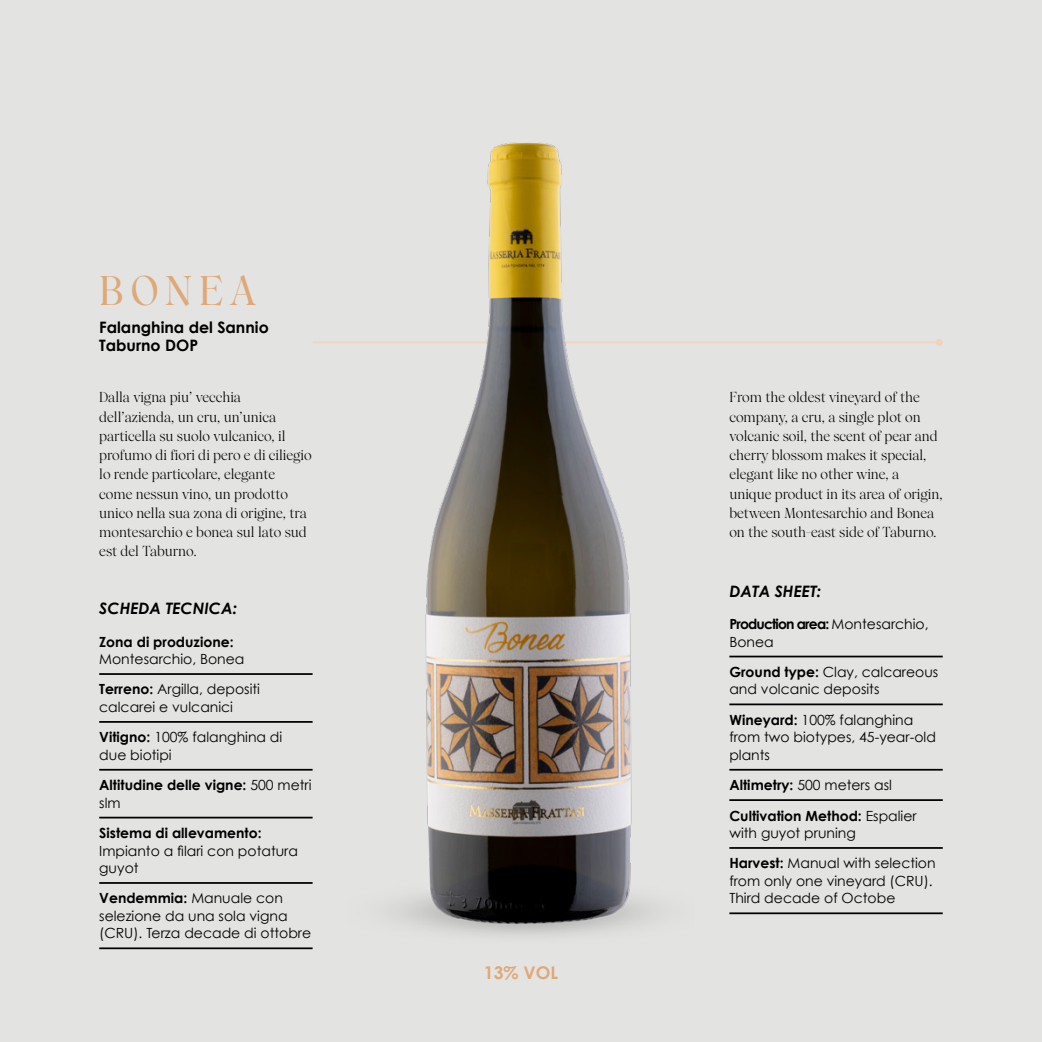
<style>
.page{position:relative;width:1042px;height:1042px;background:#e3e3e2}
.page>*{position:absolute;margin:0;border:0;box-sizing:border-box;transform-origin:0 0}
.t1{font:500 40.25px "Wulkandisplay";letter-spacing:.18em;color:#dfa877}
.t2{font:700 17.5px "Century Gothic";color:#dfa877}
.t3{font:700 15.75px/17.5px "Century Gothic";color:#000}
.t4{font:italic 700 15.75px "Century Gothic";color:#000}
.t5{font:14px/19.2px "Wulkandisplay";color:#000}
.t6{font:14px/17.5px "Century Gothic";color:#000}
.t7{font:700 14px/30.3px "Century Gothic";color:#000}
.s1{font-weight:700}
.s2{font-weight:400}
</style>
<div class="page">
<hr style="left:313px;top:341px;width:626px;height:2px;background:#efd4bb">
<div style="left:936px;top:339px;width:7px;height:7px;background:#efd4bb;border-radius:50%"></div>
<img style="left:348px;top:142px;width:346px;height:793px">
<hr style="left:99px;top:673px;width:214px;height:2px;background:#000">
<hr style="left:99px;top:721px;width:214px;height:2px;background:#000">
<hr style="left:99px;top:769px;width:214px;height:1px;background:#000">
<hr style="left:99px;top:817px;width:214px;height:1px;background:#000">
<hr style="left:99px;top:882px;width:214px;height:2px;background:#000">
<hr style="left:99px;top:947px;width:214px;height:2px;background:#000">
<hr style="left:729px;top:655px;width:214px;height:2px;background:#000">
<hr style="left:729px;top:703px;width:214px;height:2px;background:#000">
<hr style="left:729px;top:769px;width:214px;height:1px;background:#000">
<hr style="left:729px;top:799px;width:214px;height:2px;background:#000">
<hr style="left:729px;top:847px;width:214px;height:2px;background:#000">
<hr style="left:729px;top:912px;width:214px;height:2px;background:#000">
<h1 class="t1" style="left:99px;top:267px;width:158px">BONEA</h1>
<p class="t3" style="left:99px;top:318px;width:171px">Falanghina del Sannio<br>Taburno DOP</p>
<p class="t5" style="left:99px;top:388px;width:214px">Dalla vigna piu’ vecchia dell’azienda, un cru, un’unica particella su suolo vulcanico, il profumo di fiori di pero e di ciliegio lo rende particolare, elegante come nessun vino, un prodotto unico nella sua zona di origine, tra montesarchio e bonea sul lato sud est del Taburno.</p>
<p class="t4" style="left:99px;top:598px;width:139px">SCHEDA TECNICA:</p>
<p class="t7" style="left:99px;top:626px;width:136px">Zona di produzione:</p>
<p class="t6" style="left:99px;top:644px;width:162px;line-height:30.3px">Montesarchio, Bonea<br><span class="s1">Terreno:</span> Argilla, depositi</p>
<p class="t6" style="left:99px;top:691px;width:185px;line-height:30.3px">calcarei e vulcanici<br><span class="s1">Vitigno:</span> 100% falanghina di</p>
<p class="t7" style="left:99px;top:739px;width:214px"><span class="s2">due biotipi<br></span>Altitudine delle vigne: <span class="s2">500 metri</span></p>
<p class="t6" style="left:99px;top:793px;width:23px">slm</p>
<p class="t7" style="left:99px;top:817px;width:164px">Sistema di allevamento:</p>
<p class="t6" style="left:99px;top:841px;width:200px">Impianto a filari con potatura guyot</p>
<p class="t6" style="left:99px;top:889px;width:213px"><span class="s1">Vendemmia:</span> Manuale con selezione da una sola vigna (CRU). Terza decade di ottobre</p>
<p class="t2" style="left:484px;top:962px;width:76px">13% VOL</p>
<p class="t5" style="left:729px;top:388px;width:215px">From the oldest vineyard of the company, a cru, a single plot on volcanic soil, the scent of pear and cherry blossom makes it special, elegant like no other wine, a unique product in its area of origin, between Montesarchio and Bonea on the south-east side of Taburno.</p>
<p class="t4" style="left:729px;top:581px;width:93px">DATA SHEET:</p>
<p class="t6" style="left:729px;top:615px;width:201px"><span class="s1">Production area:</span> Montesarchio,<br>Bonea</p>
<p class="t6" style="left:729px;top:663px;width:210px"><span class="s1">Ground type:</span> Clay, calcareous and volcanic deposits</p>
<p class="t6" style="left:729px;top:711px;width:208px"><span class="s1">Wineyard:</span> 100% falanghina from two biotypes, 45-year-old plants</p>
<p class="t7" style="left:729px;top:769px;width:189px">Altimetry: <span class="s2">500 meters asl<br></span>Cultivation Method: <span class="s2">Espalier</span></p>
<p class="t6" style="left:729px;top:817px;width:208px;line-height:30.3px">with guyot pruning<br><span class="s1">Harvest:</span> Manual with selection</p>
<p class="t6" style="left:729px;top:872px;width:205px">from only one vineyard (CRU).<br>Third decade of Octobe</p>
</div>
